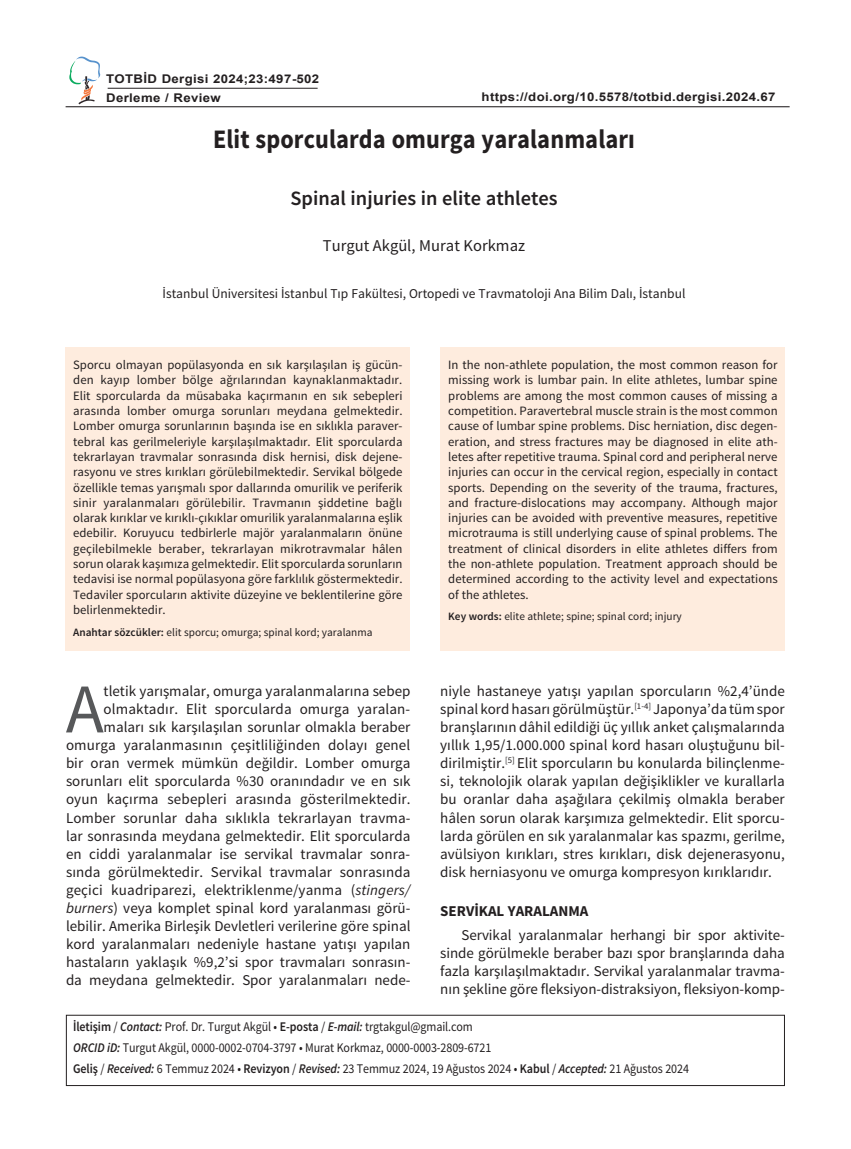
<style>
.page{position:relative;width:851px;height:1149px;background:#fff}
.page>*{position:absolute;margin:0;border:0;box-sizing:border-box;transform-origin:0 0}
.t1{font:69.9px "Source Sans Pro";color:#57585a}
.t2{font:700 26.7px "Source Sans Pro";letter-spacing:.005em;color:#231f20;scale:.91 1}
.t3{font:600 20.4px "Source Sans Pro";color:#231f20}
.t4{font:16.5px "Source Sans Pro";color:#231f20}
.t5{font:15px/18px "Source Sans Pro";color:#231f20;text-align:justify}
.t6{font:700 15px "Source Sans Pro";color:#231f20}
.t7{font:13.5px "Source Sans Pro";color:#231f20}
.t8{font:13.2px/20.9px "Source Sans Pro";letter-spacing:-.01em;color:#231f20;scale:.91 1}
.t9{font:12.75px/15.3px "Source Sans Pro";color:#231f20;text-align:justify}
.t10{font:700 12px/18.8px "Arial";letter-spacing:.025em;color:#231f20;scale:1.1 1}
.t11{font:11.25px "Source Sans Pro";color:#231f20}
.s1{font-weight:600}
.s2{font-style:italic}
.s3{font-weight:600;font-style:italic}
</style>
<div class="page">
<div style="left:440px;top:347px;width:345px;height:303px;background:#feecde"></div>
<div style="left:66px;top:347px;width:344px;height:303px;background:#feecde"></div>
<svg style="left:69px;top:57px;width:31px;height:47px"></svg>
<hr style="left:108px;top:88px;width:209px;height:1px;background:#231f20">
<hr style="left:66px;top:106px;width:723px;height:1px;background:#231f20">
<div style="left:66px;top:1014px;width:718px;height:71px;border:1px solid #231f20"></div>
<p class="t10" style="left:106px;top:70px;width:195px">TOTBİD Dergisi 2024;23:497-502<br>Derleme / Review</p>
<p class="t10" style="left:481px;top:88px;width:268px">https://doi.org/10.5578/totbid.dergisi.2024.67</p>
<h2 class="t2" style="left:213px;top:122px;width:465px">Elit sporcularda omurga yaralanmaları</h2>
<h3 class="t3" style="left:290px;top:186px;width:268px">Spinal injuries in elite athletes</h3>
<p class="t4" style="left:323px;top:236px;width:204px">Turgut Akgül, Murat Korkmaz</p>
<p class="t7" style="left:162px;top:284px;width:524px">İstanbul Üniversitesi İstanbul Tıp Fakültesi, Ortopedi ve Travmatoloji Ana Bilim Dalı, İstanbul</p>
<p class="t9" style="left:73px;top:357px;width:331px">Sporcu olmayan popülasyonda en sık karşılaşılan iş gücün&shy;den kayıp lomber bölge ağrılarından kaynaklanmaktadır.<br>Elit sporcularda da müsabaka kaçırmanın en sık sebepleri arasında lomber omurga sorunları meydana gelmektedir.<br>Lomber omurga sorunlarının başında ise en sıklıkla paraver&shy;tebral kas gerilmeleriyle karşılaşılmaktadır. Elit sporcularda tekrarlayan travmalar sonrasında disk hernisi, disk dejene&shy;rasyonu ve stres kırıkları görülebilmektedir. Servikal bölgede özellikle temas yarışmalı spor dallarında omurilik ve periferik sinir yaralanmaları görülebilir. Travmanın şiddetine bağlı olarak kırıklar ve kırıklı-çıkıklar omurilik yaralanmalarına eşlik edebilir. Koruyucu tedbirlerle majör yaralanmaların önüne geçilebilmekle beraber, tekrarlayan mikrotravmalar hâlen sorun olarak kaşımıza gelmektedir. Elit sporcularda sorunların tedavisi ise normal popülasyona göre farklılık göstermektedir.<br>Tedaviler sporcuların aktivite düzeyine ve beklentilerine göre belirlenmektedir.</p>
<p class="t11" style="left:73px;top:624px;width:301px"><span class="s1">Anahtar sözcükler:</span> elit sporcu; omurga; spinal kord; yaralanma</p>
<p class="t9" style="left:448px;top:357px;width:331px">In the non-athlete population, the most common reason for missing work is lumbar pain. In elite athletes, lumbar spine problems are among the most common causes of missing a competition. Paravertebral muscle strain is the most common cause of lumbar spine problems. Disc herniation, disc degen&shy;eration, and stress fractures may be diagnosed in elite ath&shy;letes after repetitive trauma. Spinal cord and peripheral nerve injuries can occur in the cervical region, especially in contact sports. Depending on the severity of the trauma, fractures, and fracture-dislocations may accompany. Although major injuries can be avoided with preventive measures, repetitive microtrauma is still underlying cause of spinal problems. The treatment of clinical disorders in elite athletes differs from the non-athlete population. Treatment approach should be determined according to the activity level and expectations of the athletes.</p>
<p class="t11" style="left:448px;top:609px;width:235px"><span class="s1">Key words:</span> elite athlete; spine; spinal cord; injury</p>
<p class="t5" style="left:66px;top:682px;width:346px;text-align:right">tletik yarışmalar, omurga yaralanmalarına sebep olmaktadır. Elit sporcularda omurga yaralan&shy;maları sık karşılaşılan sorunlar olmakla beraber omurga yaralanmasının çeşitliliğinden dolayı genel bir oran vermek mümkün değildir. Lomber omurga sorunları elit sporcularda %30 oranındadır ve en sık oyun kaçırma sebepleri arasında gösterilmektedir.<br>Lomber sorunlar daha sıklıkla tekrarlayan travma&shy;lar sonrasında meydana gelmektedir. Elit sporcularda en ciddi yaralanmalar ise servikal travmalar sonra&shy;sında görülmektedir. Servikal travmalar sonrasında geçici kuadriparezi, elektriklenme/yanma (<span class="s2">stingers/ burners</span>) veya komplet spinal kord yaralanması görü&shy;lebilir. Amerika Birleşik Devletleri verilerine göre spinal kord yaralanmaları nedeniyle hastane yatışı yapılan hastaların yaklaşık %9,2’si spor travmaları sonrasın&shy;da meydana gelmektedir. Spor yaralanmaları nede-</p>
<p class="t5" style="left:440px;top:682px;width:346px">niyle hastaneye yatışı yapılan sporcuların %2,4’ünde spinal kord hasarı görülmüştür.<sup>[1-4]</sup> Japonya’da tüm spor branşlarının dâhil edildiği üç yıllık anket çalışmalarında yıllık 1,95/1.000.000 spinal kord hasarı oluştuğunu bil&shy;dirilmiştir.<sup>[5]</sup> Elit sporcuların bu konularda bilinçlenme&shy;si, teknolojik olarak yapılan değişiklikler ve kurallarla bu oranlar daha aşağılara çekilmiş olmakla beraber hâlen sorun olarak karşımıza gelmektedir. Elit sporcu&shy;larda görülen en sık yaralanmalar kas spazmı, gerilme, avülsiyon kırıkları, stres kırıkları, disk dejenerasyonu, disk herniasyonu ve omurga kompresyon kırıklarıdır.</p>
<h1 class="t1" style="left:66px;top:665px;width:39px">A</h1>
<p class="t6" style="left:440px;top:900px;width:149px">SERVİKAL YARALANMA</p>
<p class="t5" style="left:440px;top:926px;width:346px;text-indent:21px">Servikal yaralanmalar herhangi bir spor aktivite&shy;sinde görülmekle beraber bazı spor branşlarında daha fazla karşılaşılmaktadır. Servikal yaralanmalar travma&shy;nın şekline göre fleksiyon-distraksiyon, fleksiyon-komp-</p>
<p class="t8" style="left:73px;top:1016px;width:678px"><span class="s1">İletişim</span> / <span class="s3">Contact:</span> Prof. Dr. Turgut Akgül • <span class="s1">E-posta</span> / <span class="s3">E-mail:</span> trgtakgul@gmail.com<br><span class="s3">ORCID iD:</span> Turgut Akgül, 0000-0002-0704-3797 • Murat Korkmaz, 0000-0003-2809-6721<br><span class="s1">Geliş</span> / <span class="s3">Received:</span> 6 Temmuz 2024 • <span class="s1">Revizyon</span> / <span class="s3">Revised:</span> 23 Temmuz 2024, 19 Ağustos 2024 • <span class="s1">Kabul</span> / <span class="s3">Accepted:</span> 21 Ağustos 2024</p>
</div>
